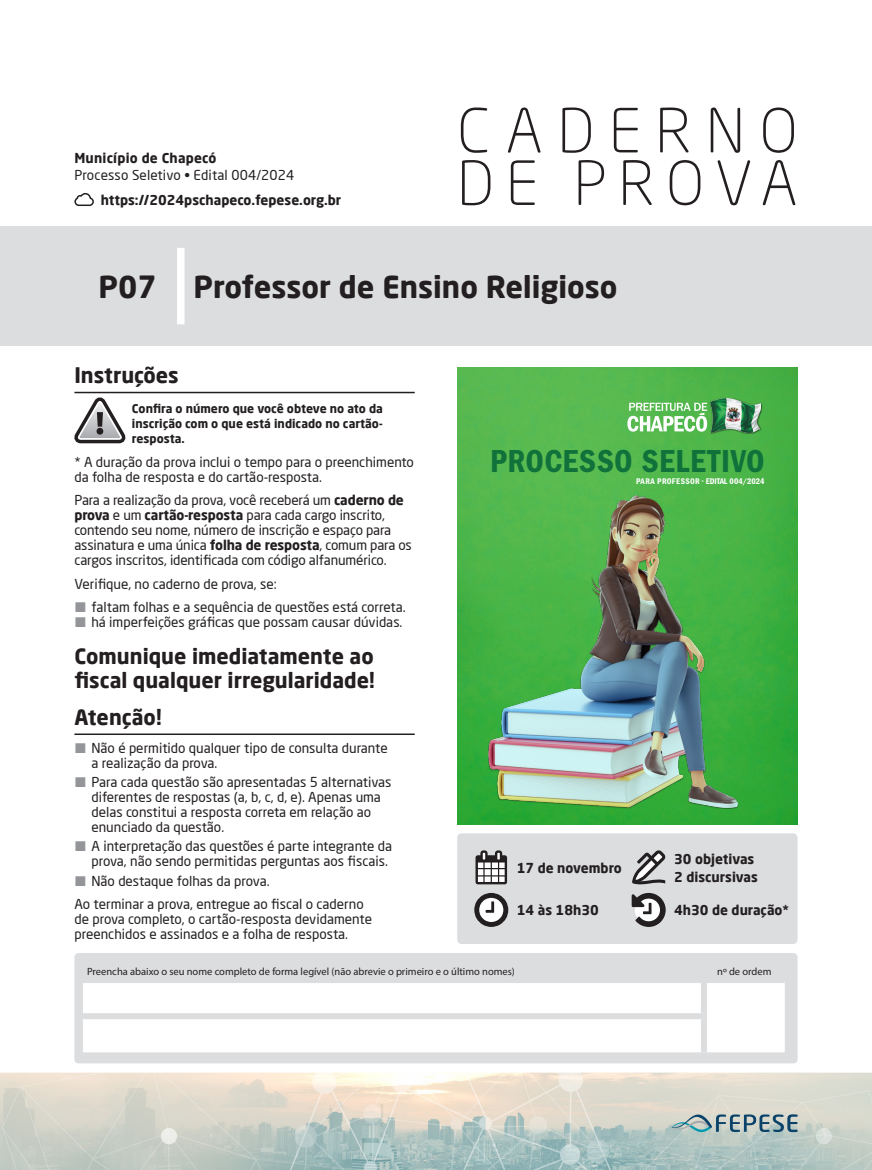
<style>
.page{position:relative;width:872px;height:1170px;background:#fff}
.page>*{position:absolute;margin:0;border:0;box-sizing:border-box;transform-origin:0 0}
.t1{font:300 60px/52.5px "Neo Sans Pro";letter-spacing:.24em;color:#231f20}
.t2{font:32.85px "Franklin Gothic LT Pro Cn Dm";letter-spacing:.015em;color:#10713b}
.Cargo{font:700 30px "Neo Sans Pro";color:#231f20}
.CodProva{font:700 30px "Neo Sans Pro";color:#231f20}
.t3{font:700 21px/24px "Neo Sans Pro";color:#231f20}
.Subentidade{font:13.5px/15px "Neo Sans Pro";color:#231f20}
.body{font:700 13.5px/18px "Neo Sans Pro";color:#231f20}
.Entidade{font:700 13.5px "Neo Sans Pro";letter-spacing:.015em;color:#231f20}
.t4{font:700 12px/15px "Neo Sans Pro";color:#231f20;text-align:justify}
.body-2{font:10.5px "Myriad Pro";color:#231f20}
.Figuras{font:10.5px "Myriad Pro";color:#231f20}
.t5{font:8.55px "Franklin Gothic LT Pro Cn Dm";letter-spacing:.025em;color:#fff}
.s1{font-weight:700}
</style>
<div class="page">
<div style="left:0;top:226px;width:872px;height:120px;background:#dcdddf"></div>
<svg style="left:74px;top:193px;width:20px;height:13px"></svg>
<div style="left:177px;top:248px;width:7px;height:76px;background:#fff"></div>
<hr style="left:74px;top:392px;width:341px;height:1px;background:#231f20">
<hr style="left:74px;top:733px;width:341px;height:2px;background:#231f20">
<svg style="left:74px;top:393px;width:54px;height:51px"></svg>
<div style="left:457px;top:833px;width:340px;height:110px;background:#dcdddf;border-radius:4px"></div>
<svg style="left:475px;top:850px;width:32px;height:34px"></svg>
<svg style="left:474px;top:892px;width:34px;height:34px"></svg>
<svg style="left:632px;top:850px;width:33px;height:35px"></svg>
<svg style="left:631px;top:892px;width:34px;height:34px"></svg>
<div style="left:74px;top:952px;width:723px;height:111px;background:#dcdddf;border-radius:4px"></div>
<div style="left:83px;top:983px;width:701px;height:69px;background:#fff"></div>
<div style="left:701px;top:982px;width:6px;height:31px;background:#dcdddf"></div>
<div style="left:701px;top:1019px;width:6px;height:33px;background:#dcdddf"></div>
<div style="left:83px;top:1013px;width:624px;height:6px;background:#dcdddf"></div>
<img style="left:457px;top:367px;width:340px;height:128px">
<svg style="left:627px;top:403px;width:80px;height:28px"></svg>
<img style="left:709px;top:398px;width:54px;height:35px">
<img style="left:710px;top:398px;width:50px;height:34px">
<img style="left:457px;top:495px;width:340px;height:342px">
<svg style="left:0;top:1063px;width:872px;height:106px"></svg>
<svg style="left:671px;top:1110px;width:126px;height:22px"></svg>
<p class="Entidade" style="left:74px;top:150px;width:143px">Município de Chapecó</p>
<p class="Subentidade" style="left:74px;top:167px;width:221px">Processo Seletivo • Edital 004/2024</p>
<p class="body" style="left:101px;top:190px;width:242px">https://2024pschapeco.fepese.org.br</p>
<p class="t1" style="left:457px;top:103px;width:342px">CADERNO<br>DE PROVA</p>
<p class="CodProva" style="left:98px;top:267px;width:60px">P07</p>
<p class="Cargo" style="left:193px;top:267px;width:425px">Professor de Ensino Religioso</p>
<p class="t3" style="left:74px;top:363px;width:106px">Instruções</p>
<p class="t4" style="left:132px;top:401px;width:252px">Confira o número que você obteve no ato da inscrição com o que está indicado no cartão&shy;resposta.</p>
<p class="Subentidade" style="left:74px;top:454px;width:341px">* A duração da prova inclui o tempo para o preenchimento da folha de resposta e do cartão-resposta.</p>
<p class="Subentidade" style="left:74px;top:492px;width:339px">Para a realização da prova, você receberá um <span class="s1">caderno de prova</span> e um <span class="s1">cartão-resposta</span> para cada cargo inscrito, contendo seu nome, número de inscrição e espaço para assinatura e uma única <span class="s1">folha de resposta</span>, comum para os cargos inscritos, identificada com código alfanumérico.</p>
<p class="Subentidade" style="left:74px;top:576px;width:204px">Verifique, no caderno de prova, se:</p>
<p class="Subentidade" style="left:91px;top:599px;width:316px">faltam folhas e a sequência de questões está correta.</p>
<p class="Subentidade" style="left:91px;top:614px;width:312px">há imperfeições gráficas que possam causar dúvidas.</p>
<p class="t3" style="left:74px;top:643px;width:302px">Comunique imediatamente ao fiscal qualquer irregularidade!</p>
<p class="t3" style="left:74px;top:704px;width:89px">Atenção!</p>
<p class="Subentidade" style="left:91px;top:740px;width:298px">Não é permitido qualquer tipo de consulta durante a realização da prova.</p>
<p class="Subentidade" style="left:91px;top:774px;width:302px">Para cada questão são apresentadas 5 alternativas diferentes de respostas (a, b, c, d, e). Apenas uma delas constitui a resposta correta em relação ao enunciado da questão.</p>
<p class="Subentidade" style="left:91px;top:838px;width:302px">A interpretação das questões é parte integrante da prova, não sendo permitidas perguntas aos fiscais.</p>
<p class="Subentidade" style="left:91px;top:872px;width:180px">Não destaque folhas da prova.</p>
<p class="Subentidade" style="left:74px;top:896px;width:299px">Ao terminar a prova, entregue ao fiscal o caderno de prova completo, o cartão-resposta devidamente preenchidos e assinados e a folha de resposta.</p>
<p class="t2" style="left:490px;top:442px;width:276px">PROCESSO SELETIVO</p>
<p class="t5" style="left:636px;top:476px;width:130px">PARA PROFESSOR • EDITAL 004/2024</p>
<p class="body" style="left:517px;top:858px;width:106px">17 de novembro</p>
<p class="body" style="left:517px;top:900px;width:83px">14 às 18h30</p>
<p class="body" style="left:674px;top:849px;width:85px">30 objetivas<br>2 discursivas</p>
<p class="body" style="left:674px;top:900px;width:116px">4h30 de duração*</p>
<p class="body-2" style="left:87px;top:965px;width:429px">Preencha abaixo o seu nome completo de forma legível (não abrevie o primeiro e o último nomes)</p>
<p class="Figuras" style="left:717px;top:965px;width:56px">nº de ordem</p>
</div>
